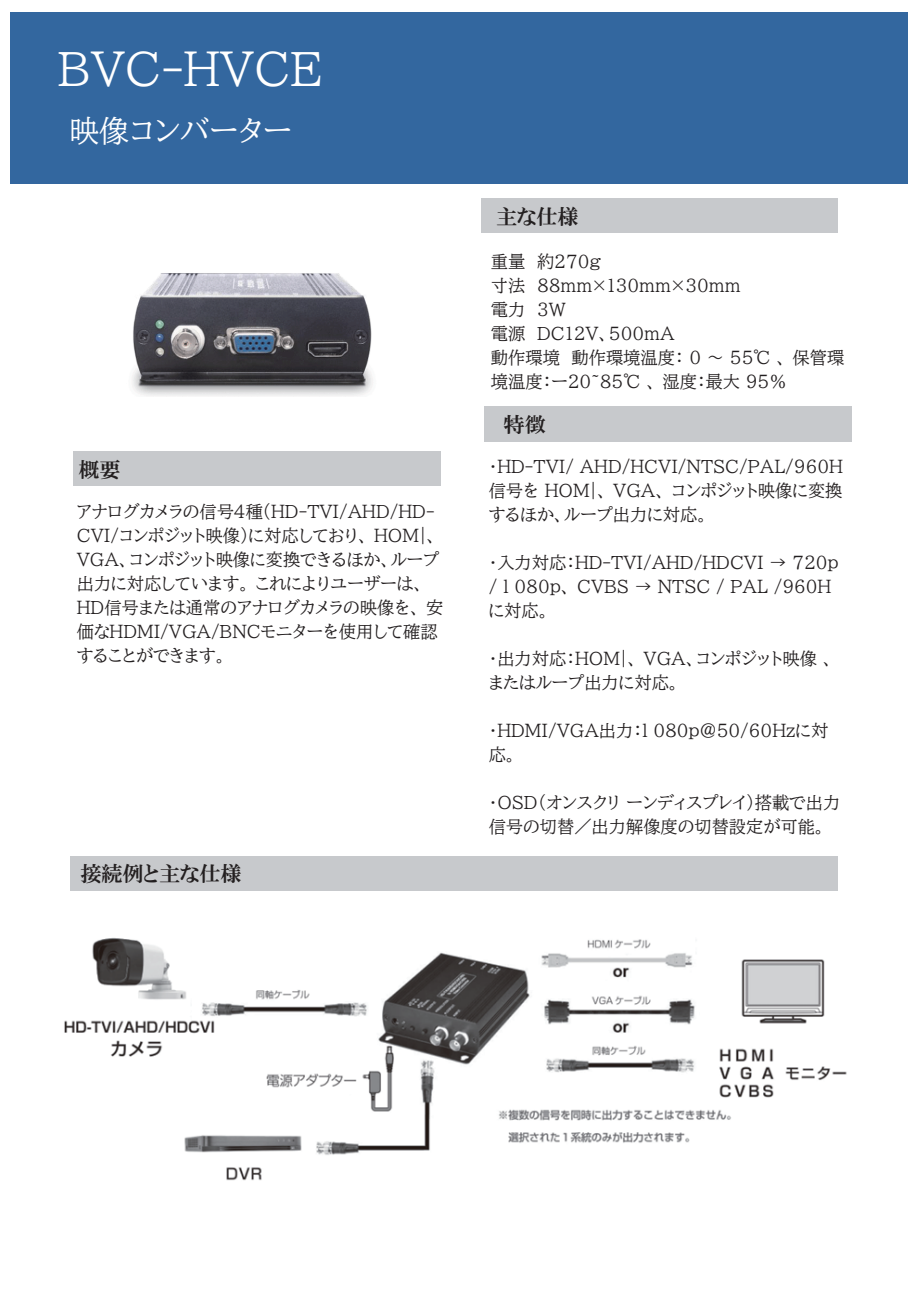
<style>
.page{position:relative;width:919px;height:1289px;background:#fff}
.page>*{position:absolute;margin:0;border:0;box-sizing:border-box;transform-origin:0 0}
.t1{font:45px "BIZ UDP Mincho Medium";color:#fff}
.t2{font:30px "BIZ UDP Mincho Medium";color:#fff}
.t3{font:21px "HGP Mincho E";color:#231f20}
.t4{font:17.25px/24px "BIZ UDP Mincho Medium";color:#231f20}
</style>
<div class="page">
<div style="left:11px;top:13px;width:896px;height:171px;background:#33679f"></div>
<img style="left:132px;top:273px;width:241px;height:123px">
<img style="left:64px;top:937px;width:783px;height:244px">
<h1 class="t1" style="left:57px;top:47px;width:342px">BVC-HVCE 　　</h1>
<h2 class="t2" style="left:69px;top:116px;width:224px">映像コンバーター</h2>
<p class="t3" style="left:78px;top:458px;width:43px">概要</p>
<p class="t4" style="left:77px;top:499px;width:368px">アナログカメラの信号4種(HD-TVI/AHD/HD-<br>CVI/コンポジット映像）に対応しており、 HOM|、<br>VGA、コンポジット映像に変換できるほか、ループ出力に対応しています。 これによりユーザーは、<br>HD信号または通常のアナログカメラの映像を、 安価なHDMI/VGA/BNCモニターを使用して確認することができます。</p>
<p class="t3" style="left:81px;top:862px;width:162px">接続例と主な仕様</p>
<p class="t3" style="left:496px;top:206px;width:84px">主な仕様</p>
<p class="t4" style="left:491px;top:250px;width:355px">重量　約270g<br>寸法　88mm×130mm×30mm<br>電力　3W<br>電源　DC12V、500mA<br>動作環境　動作環境温度： 0 ～ 55℃ 、 保管環境温度：ー20~85℃ 、 湿度：最大 95%</p>
<p class="t3" style="left:504px;top:414px;width:43px">特徴</p>
<p class="t4" style="left:488px;top:454px;width:356px;text-align:justify">・HD-TVI/ AHD/HCVI/NTSC/PAL/960H信号を HOM|、 VGA、 コンポジット映像に変換するほか、ループ出力に対応。</p>
<p class="t4" style="left:488px;top:550px;width:351px">・入力対応：HD-TVI/AHD/HDCVI → 720p / l 080p、 CVBS → NTSC / PAL /960Hに対応。</p>
<p class="t4" style="left:488px;top:646px;width:346px">・出力対応：HOM|、 VGA、コンポジット映像 、またはループ出力に対応。</p>
<p class="t4" style="left:488px;top:718px;width:341px">・HDMI/VGA出力：l 080p@50/60Hzに対応。</p>
<p class="t4" style="left:488px;top:790px;width:353px">・OSD（オンスクリ ーンディスプレイ）搭載で出力信号の切替／出力解像度の切替設定が可能。</p>
</div>
